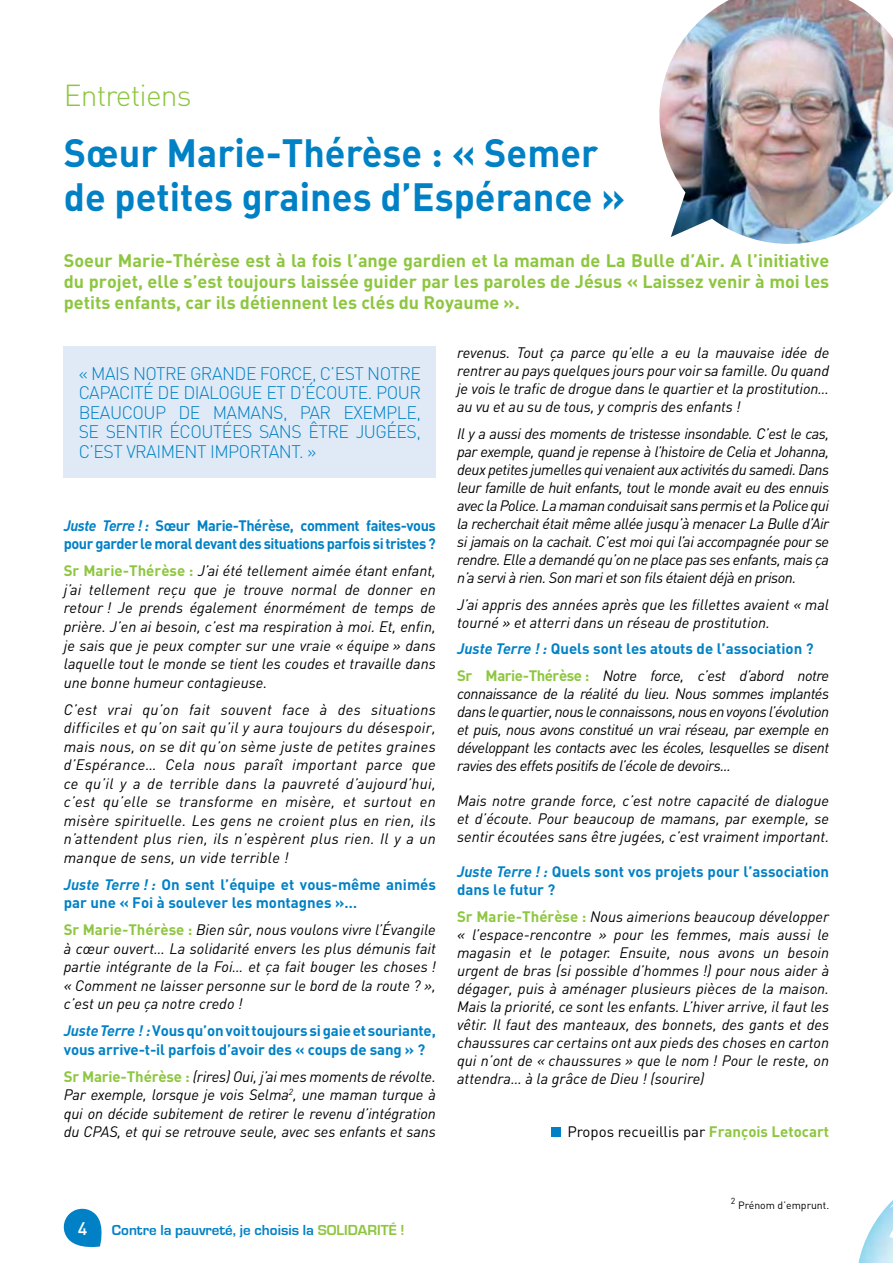
<style>
.page{position:relative;width:893px;height:1263px;background:#fff}
.page>*{position:absolute;margin:0;border:0;box-sizing:border-box;transform-origin:0 0}
.t1{font:39px/43.5px "DIN Bold Alternate";color:#0081c6}
.t2{font:300 30px "DIN";letter-spacing:-.03em;color:#8dc63f}
.t3{font:700 18px/21px "DIN";color:#8dc63f;text-align:justify}
.t4{font:300 18px/19.5px "DIN";letter-spacing:-.03em;color:#0081c6;text-align:justify}
.t5{font:500 18px "DIN";color:#fff}
.t6{font:italic 15px/18px "DIN";color:#000;text-align:justify}
.t7{font:700 15px/18.5px "DIN";letter-spacing:-.01em;color:#0081c6}
.t8{font:700 15px/18.5px "DIN";letter-spacing:-.03em;color:#0081c6}
.t9{font:700 15px "Eurostile";color:#0081c6}
.t10{font:15px "DIN";color:#000}
.t11{font:10.5px "DIN";color:#000}
.t12{font:8.7px "DIN";color:#000}
.s1{font-style:italic}
.s2{font-weight:700;font-style:normal;color:#8dc63f}
.s3{color:#8dc63f}
.s4{font-weight:400;font-style:italic;color:#000}
.s5{font-weight:700;color:#8dc63f}
</style>
<div class="page">
<svg style="left:63px;top:1208px;width:39px;height:40px"></svg>
<img style="left:858px;top:1204px;width:35px;height:59px">
<svg style="left:889px;top:1200px;width:4px;height:47px"></svg>
<div style="left:551px;top:1128px;width:9px;height:9px;background:#0081c6"></div>
<img style="left:659px;top:0;width:234px;height:244px">
<div style="left:64px;top:346px;width:372px;height:131px;background:#e0eaf7"></div>
<h2 class="t2" style="left:64px;top:76px;width:129px">Entretiens</h2>
<h1 class="t1" style="left:64px;top:130px;width:563px">Sœur Marie-Thérèse : « Semer de petites graines d’Espérance »</h1>
<p class="t3" style="left:64px;top:249px;width:767px">Soeur Marie-Thérèse est à la fois l’ange gardien et la maman de La Bulle d’Air. A l’initiative du projet, elle s’est toujours laissée guider par les paroles de Jésus « Laissez venir à moi les petits enfants, car ils détiennent les clés du Royaume ».</p>
<p class="t4" style="left:79px;top:363px;width:344px">« MAIS NOTRE GRANDE FORCE, C’EST NOTRE CAPACITÉ DE DIALOGUE ET D’ÉCOUTE. POUR BEAUCOUP DE MAMANS, PAR EXEMPLE, SE SENTIR ÉCOUTÉES SANS ÊTRE JUGÉES, C’EST VRAIMENT IMPORTANT. »</p>
<p class="t8" style="left:64px;top:516px;width:374px"><span class="s1">Juste Terre ! :</span> Sœur Marie-Thérèse, comment faites-vous pour garder le moral devant des situations parfois si tristes ?</p>
<p class="t6" style="left:64px;top:561px;width:374px;line-height:18.5px"><span class="s2">Sr Marie-Thérèse :</span> J’ai été tellement aimée étant enfant, j’ai tellement reçu que je trouve normal de donner en retour ! Je prends également énormément de temps de prière. J’en ai besoin, c’est ma respiration à moi. Et, enfin, je sais que je peux compter sur une vraie « équipe » dans laquelle tout le monde se tient les coudes et travaille dans une bonne humeur contagieuse.</p>
<p class="t6" style="left:64px;top:700px;width:374px;line-height:18.5px">C’est vrai qu’on fait souvent face à des situations difficiles et qu’on sait qu’il y aura toujours du désespoir, mais nous, on se dit qu’on sème juste de petites graines d’Espérance… Cela nous paraît important parce que ce qu’il y a de terrible dans la pauvreté d’aujourd’hui, c’est qu’elle se transforme en misère, et surtout en misère spirituelle. Les gens ne croient plus en rien, ils n’attendent plus rien, ils n’espèrent plus rien. Il y a un manque de sens, un vide terrible !</p>
<p class="t7" style="left:64px;top:874px;width:374px"><span class="s1">Juste Terre ! :</span> On sent l’équipe et vous-même animés par une « Foi à soulever les montagnes »…</p>
<p class="t6" style="left:64px;top:920px;width:374px;line-height:18.5px"><span class="s2">Sr Marie-Thérèse :</span> Bien sûr, nous voulons vivre l’Évangile à cœur ouvert… La solidarité envers les plus démunis fait partie intégrante de la Foi… et ça fait bouger les choses ! « Comment ne laisser personne sur le bord de la route ? », c’est un peu ça notre credo !</p>
<p class="t7" style="left:64px;top:1021px;width:374px"><span class="s1">Juste Terre ! :</span> Vous qu’on voit toujours si gaie et souriante, vous arrive-t-il parfois d’avoir des « coups de sang » ?</p>
<p class="t6" style="left:64px;top:1067px;width:374px;line-height:18.5px"><span class="s2">Sr Marie-Thérèse :</span> (rires) Oui, j’ai mes moments de révolte.<br>Par exemple, lorsque je vois Selma<sup>2</sup>, une maman turque à qui on décide subitement de retirer le revenu d’intégration du CPAS, et qui se retrouve seule, avec ses enfants et sans</p>
<p class="t6" style="left:457px;top:344px;width:374px">revenus. Tout ça parce qu’elle a eu la mauvaise idée de rentrer au pays quelques jours pour voir sa famille. Ou quand je vois le trafic de drogue dans le quartier et la prostitution… au vu et au su de tous, y compris des enfants !</p>
<p class="t6" style="left:457px;top:424px;width:374px">Il y a aussi des moments de tristesse insondable. C’est le cas, par exemple, quand je repense à l’histoire de Celia et Johanna, deux petites jumelles qui venaient aux activités du samedi. Dans leur famille de huit enfants, tout le monde avait eu des ennuis avec la Police. La maman conduisait sans permis et la Police qui la recherchait était même allée jusqu’à menacer La Bulle d’Air si jamais on la cachait. C’est moi qui l’ai accompagnée pour se rendre. Elle a demandé qu’on ne place pas ses enfants, mais ça n’a servi à rien. Son mari et son fils étaient déjà en prison.</p>
<p class="t6" style="left:457px;top:595px;width:374px">J’ai appris des années après que les fillettes avaient « mal tourné » et atterri dans un réseau de prostitution.</p>
<p class="t7" style="left:457px;top:635px;width:374px;line-height:26.5px"><span class="s1">Juste Terre ! :</span> Quels sont les atouts de l’association ?<br><span class="s3">Sr Marie-Thérèse :</span> <span class="s4">Notre force, c’est d’abord notre</span></p>
<p class="t6" style="left:457px;top:684px;width:374px">connaissance de la réalité du lieu. Nous sommes implantés dans le quartier, nous le connaissons, nous en voyons l’évolution et puis, nous avons constitué un vrai réseau, par exemple en développant les contacts avec les écoles, lesquelles se disent ravies des effets positifs de l’école de devoirs...</p>
<p class="t6" style="left:457px;top:791px;width:374px">Mais notre grande force, c’est notre capacité de dialogue et d’écoute. Pour beaucoup de mamans, par exemple, se sentir écoutées sans être jugées, c’est vraiment important.</p>
<p class="t7" style="left:457px;top:862px;width:374px;line-height:18px"><span class="s1">Juste Terre ! :</span> Quels sont vos projets pour l’association dans le futur ?</p>
<p class="t6" style="left:457px;top:907px;width:374px"><span class="s2">Sr Marie-Thérèse :</span> Nous aimerions beaucoup développer « l’espace-rencontre » pour les femmes, mais aussi le magasin et le potager. Ensuite, nous avons un besoin urgent de bras (si possible d’hommes !) pour nous aider à dégager, puis à aménager plusieurs pièces de la maison.<br>Mais la priorité, ce sont les enfants. L’hiver arrive, il faut les vêtir. Il faut des manteaux, des bonnets, des gants et des chaussures car certains ont aux pieds des choses en carton qui n’ont de « chaussures » que le nom ! Pour le reste, on attendra… à la grâce de Dieu ! (sourire)</p>
<p class="t10" style="left:567px;top:1122px;width:263px">Propos recueillis par <span class="s5">François Letocart</span></p>
<p class="t5" style="left:78px;top:1217px;width:11px">4</p>
<p class="t9" style="left:112px;top:1222px;width:294px">Contre la pauvreté, je choisis la <span class="s3">SOLIDARITÉ !</span></p>
<p class="t12" style="left:731px;top:1195px;width:6px">2</p>
<p class="t11" style="left:738px;top:1198px;width:93px">Prénom d’emprunt.</p>
</div>
